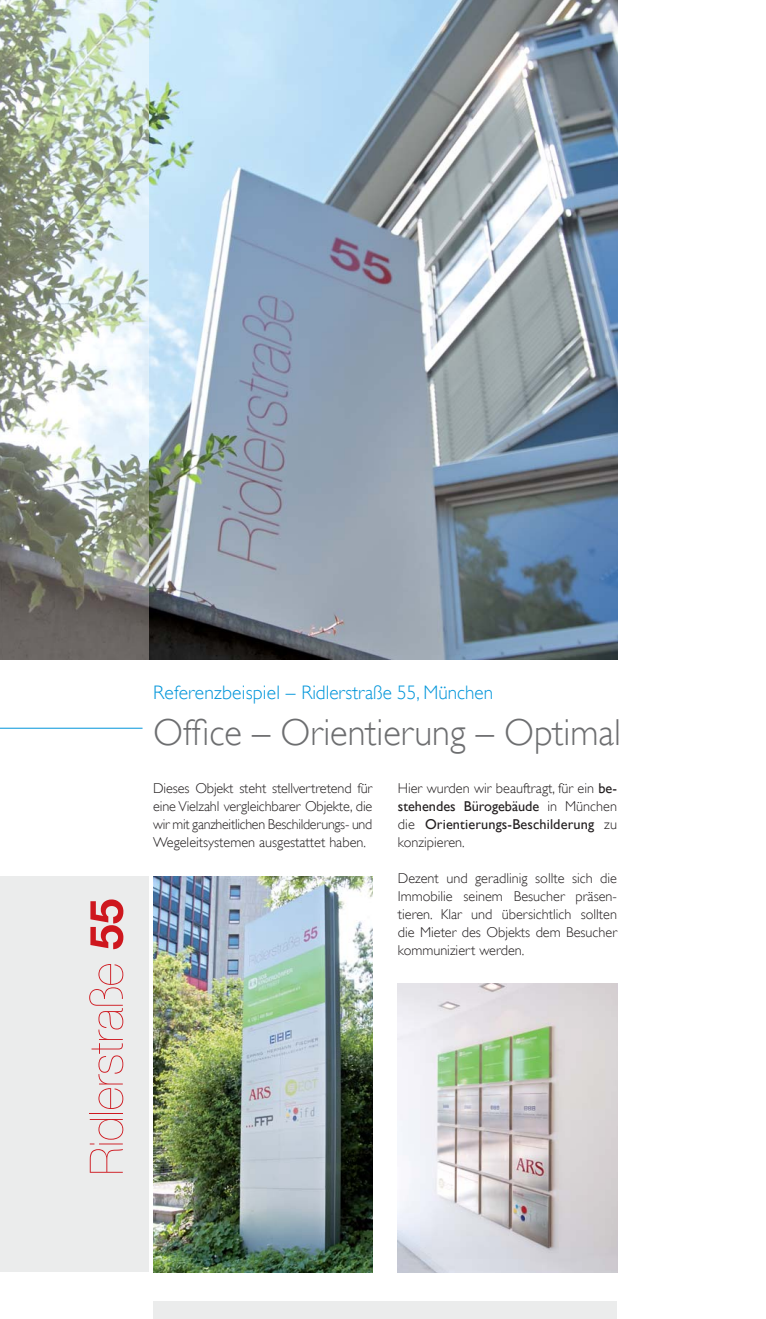
<style>
.page{position:relative;width:766px;height:1319px;background:#fff}
.page>*{position:absolute;margin:0;border:0;box-sizing:border-box;transform-origin:0 0}
.t1{font:300 37.5px "Gill Sans";color:#6d6e70}
.t2{font:300 19.5px "Gill Sans";color:#0095da}
.t3{font:300 14.25px/18px "Gill Sans";color:#231f20;text-align:justify}
.s1{font-weight:400}
</style>
<div class="page">
<div style="left:0;top:876px;width:149px;height:395px;background:#ebecec"></div>
<img style="left:149px;top:0;width:468px;height:659px">
<div style="left:153px;top:1301px;width:464px;height:17px;background:#ebecec"></div>
<hr style="left:0;top:727px;width:142px;height:1px;background:#0095da">
<img style="left:0;top:0;width:149px;height:659px">
<img style="left:153px;top:876px;width:219px;height:395px">
<svg style="left:90px;top:1119px;width:33px;height:53px"></svg>
<hr style="left:90px;top:1112px;width:33px;height:1px;background:#ce171e">
<svg style="left:89px;top:964px;width:34px;height:144px"></svg>
<svg style="left:90px;top:899px;width:33px;height:50px"></svg>
<img style="left:398px;top:983px;width:219px;height:288px">
<h2 class="t2" style="left:153px;top:681px;width:341px">Referenzbeispiel – Ridlerstraße 55, München</h2>
<h1 class="t1" style="left:153px;top:711px;width:469px">Office – Orientierung – Optimal</h1>
<p class="t3" style="left:153px;top:779px;width:221px">Dieses Objekt steht stellvertretend für eine Vielzahl vergleichbarer Objekte, die wir mit ganzheitlichen Beschilderungs- und Wegeleitsystemen ausgestattet haben.</p>
<p class="t3" style="left:398px;top:779px;width:220px">Hier wurden wir beauftragt, für ein <span class="s1">be&shy;stehendes Bürogebäude</span> in München die <span class="s1">Orientierungs-Beschilderung</span> zu konzipieren.</p>
<p class="t3" style="left:398px;top:869px;width:221px">Dezent und geradlinig sollte sich die Immobilie seinem Besucher präsen&shy;tieren. Klar und übersichtlich sollten die Mieter des Objekts dem Besucher kommuniziert werden.</p>
</div>
